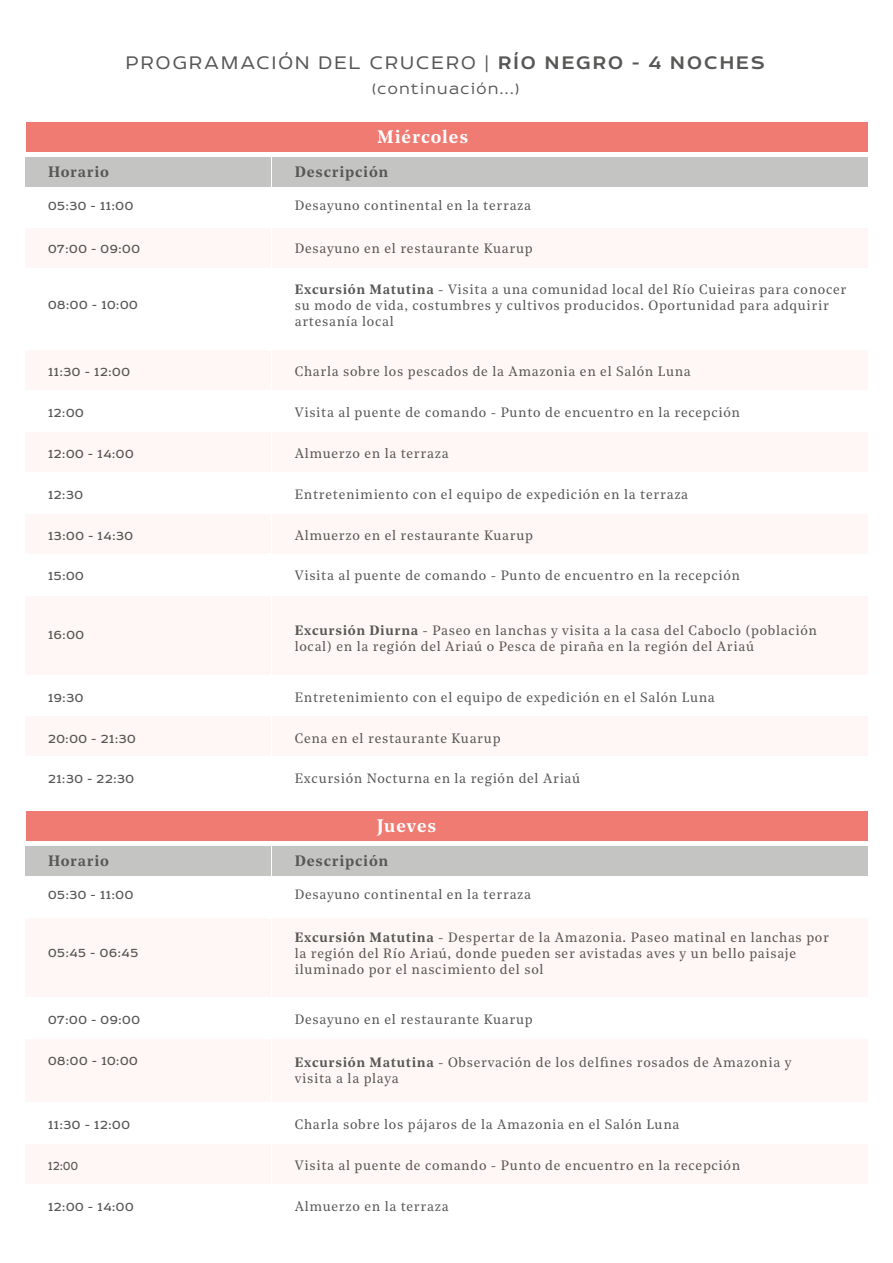
<style>
.page{position:relative;width:893px;height:1263px;background:#fff}
.page>*{position:absolute;margin:0;border:0;box-sizing:border-box;transform-origin:0 0}
.t1{font:300 21px "Echoes Sans";letter-spacing:.1em;color:#575756}
.t2{font:600 18px "Noe Text";letter-spacing:.05em;color:#fff}
.t3{font:300 16.5px "Echoes Sans";letter-spacing:.1em;color:#575756}
.t4{font:600 15px "Noe Text";letter-spacing:.05em;color:#575756}
.t5{font:13.5px/16.2px "Noe Text";letter-spacing:.05em;color:#575756}
.t6{font:13.5px "Echoes Sans";letter-spacing:.05em;color:#575756}
.t7{font:13.5px "Echoes Sans";letter-spacing:.05em;color:#575756;scale:.84 1}
.s1{font-weight:500}
.s2{font-weight:600}
</style>
<div class="page">
<div style="left:26px;top:350px;width:245px;height:40px;background:#fef7f6"></div>
<div style="left:26px;top:229px;width:245px;height:39px;background:#fef7f6"></div>
<div style="left:26px;top:123px;width:841px;height:29px;background:#ef7b72"></div>
<div style="left:26px;top:157px;width:245px;height:29px;background:#c4c4c3"></div>
<div style="left:272px;top:157px;width:595px;height:29px;background:#c4c4c3"></div>
<div style="left:272px;top:229px;width:595px;height:39px;background:#fef7f6"></div>
<div style="left:272px;top:350px;width:595px;height:40px;background:#fef7f6"></div>
<div style="left:26px;top:432px;width:245px;height:39px;background:#fef7f6"></div>
<div style="left:272px;top:432px;width:595px;height:39px;background:#fef7f6"></div>
<div style="left:26px;top:514px;width:245px;height:39px;background:#fef7f6"></div>
<div style="left:272px;top:514px;width:595px;height:39px;background:#fef7f6"></div>
<div style="left:26px;top:717px;width:245px;height:39px;background:#fef7f6"></div>
<div style="left:272px;top:717px;width:595px;height:39px;background:#fef7f6"></div>
<div style="left:26px;top:596px;width:245px;height:78px;background:#fef7f6"></div>
<div style="left:272px;top:596px;width:595px;height:78px;background:#fef7f6"></div>
<div style="left:26px;top:811px;width:841px;height:30px;background:#ef7b72"></div>
<div style="left:26px;top:846px;width:245px;height:29px;background:#c4c4c3"></div>
<div style="left:272px;top:846px;width:595px;height:29px;background:#c4c4c3"></div>
<div style="left:26px;top:1039px;width:245px;height:63px;background:#fef7f6"></div>
<div style="left:272px;top:1039px;width:595px;height:63px;background:#fef7f6"></div>
<div style="left:26px;top:1144px;width:245px;height:40px;background:#fef7f6"></div>
<div style="left:272px;top:1144px;width:595px;height:40px;background:#fef7f6"></div>
<div style="left:26px;top:918px;width:245px;height:79px;background:#fef7f6"></div>
<div style="left:272px;top:918px;width:595px;height:79px;background:#fef7f6"></div>
<h1 class="t1" style="left:126px;top:51px;width:640px">PROGRAMACIÓN DEL CRUCERO | <span class="s1">RÍO NEGRO - 4 NOCHES</span></h1>
<p class="t3" style="left:372px;top:80px;width:148px">(continuación...)</p>
<h2 class="t2" style="left:377px;top:123px;width:93px">Miércoles</h2>
<p class="t4" style="left:48px;top:160px;width:62px">Horario</p>
<p class="t4" style="left:295px;top:160px;width:95px">Descripción</p>
<p class="t5" style="left:295px;top:196px;width:238px">Desayuno continental en la terraza</p>
<p class="t5" style="left:295px;top:239px;width:240px">Desayuno en el restaurante Kuarup</p>
<p class="t6" style="left:48px;top:198px;width:87px">05:30 - 11:00</p>
<p class="t6" style="left:48px;top:241px;width:94px">07:00 - 09:00</p>
<p class="t6" style="left:48px;top:298px;width:91px">08:00 - 10:00</p>
<p class="t5" style="left:295px;top:280px;width:553px"><span class="s2">Excursión Matutina</span> - Visita a una comunidad local del Río Cuieiras para conocer su modo de vida, costumbres y cultivos producidos. Oportunidad para adquirir artesanía local</p>
<p class="t6" style="left:48px;top:364px;width:83px">11:30 - 12:00</p>
<p class="t5" style="left:295px;top:362px;width:397px">Charla sobre los pescados de la Amazonia en el Salón Luna</p>
<p class="t6" style="left:48px;top:405px;width:37px">12:00</p>
<p class="t5" style="left:295px;top:403px;width:447px">Visita al puente de comando - Punto de encuentro en la recepción</p>
<p class="t6" style="left:48px;top:446px;width:87px">12:00 - 14:00</p>
<p class="t5" style="left:295px;top:444px;width:155px">Almuerzo en la terraza</p>
<p class="t6" style="left:48px;top:487px;width:36px">12:30</p>
<p class="t5" style="left:295px;top:485px;width:395px">Entretenimiento con el equipo de expedición en la terraza</p>
<p class="t6" style="left:48px;top:528px;width:87px">13:00 - 14:30</p>
<p class="t5" style="left:295px;top:526px;width:240px">Almuerzo en el restaurante Kuarup</p>
<p class="t6" style="left:48px;top:569px;width:37px">15:00</p>
<p class="t5" style="left:295px;top:567px;width:447px">Visita al puente de comando - Punto de encuentro en la recepción</p>
<p class="t6" style="left:48px;top:627px;width:38px">16:00</p>
<p class="t5" style="left:295px;top:621px;width:524px"><span class="s2">Excursión Diurna</span> - Paseo en lanchas y visita a la casa del Caboclo (población local) en la región del Ariaú o Pesca de piraña en la región del Ariaú</p>
<p class="t6" style="left:48px;top:690px;width:37px">19:30</p>
<p class="t5" style="left:295px;top:688px;width:421px">Entretenimiento con el equipo de expedición en el Salón Luna</p>
<p class="t6" style="left:48px;top:731px;width:89px">20:00 - 21:30</p>
<p class="t5" style="left:295px;top:729px;width:207px">Cena en el restaurante Kuarup</p>
<p class="t6" style="left:48px;top:772px;width:88px">21:30 - 22:30</p>
<p class="t5" style="left:295px;top:770px;width:287px">Excursión Nocturna en la región del Ariaú</p>
<h2 class="t2" style="left:377px;top:812px;width:61px">Jueves</h2>
<p class="t4" style="left:48px;top:849px;width:62px">Horario</p>
<p class="t4" style="left:295px;top:849px;width:95px">Descripción</p>
<p class="t6" style="left:48px;top:887px;width:87px">05:30 - 11:00</p>
<p class="t5" style="left:295px;top:885px;width:238px">Desayuno continental en la terraza</p>
<p class="t6" style="left:48px;top:945px;width:92px">05:45 - 06:45</p>
<p class="t5" style="left:295px;top:928px;width:536px"><span class="s2">Excursión Matutina</span> - Despertar de la Amazonia. Paseo matinal en lanchas por la región del Río Ariaú, donde pueden ser avistadas aves y un bello paisaje iluminado por el nascimiento del sol</p>
<p class="t6" style="left:48px;top:1012px;width:94px">07:00 - 09:00</p>
<p class="t5" style="left:295px;top:1010px;width:240px">Desayuno en el restaurante Kuarup</p>
<p class="t5" style="left:295px;top:1053px;width:498px"><span class="s2">Excursión Matutina</span> - Observación de los delfines rosados de Amazonia y visita a la playa</p>
<p class="t6" style="left:48px;top:1053px;width:91px">08:00 - 10:00</p>
<p class="t6" style="left:48px;top:1117px;width:83px">11:30 - 12:00</p>
<p class="t5" style="left:295px;top:1115px;width:386px">Charla sobre los pájaros de la Amazonia en el Salón Luna</p>
<p class="t7" style="left:48px;top:1158px;width:37px">12:00</p>
<p class="t5" style="left:295px;top:1156px;width:447px">Visita al puente de comando - Punto de encuentro en la recepción</p>
<p class="t6" style="left:48px;top:1199px;width:87px">12:00 - 14:00</p>
<p class="t5" style="left:295px;top:1197px;width:155px">Almuerzo en la terraza</p>
</div>
